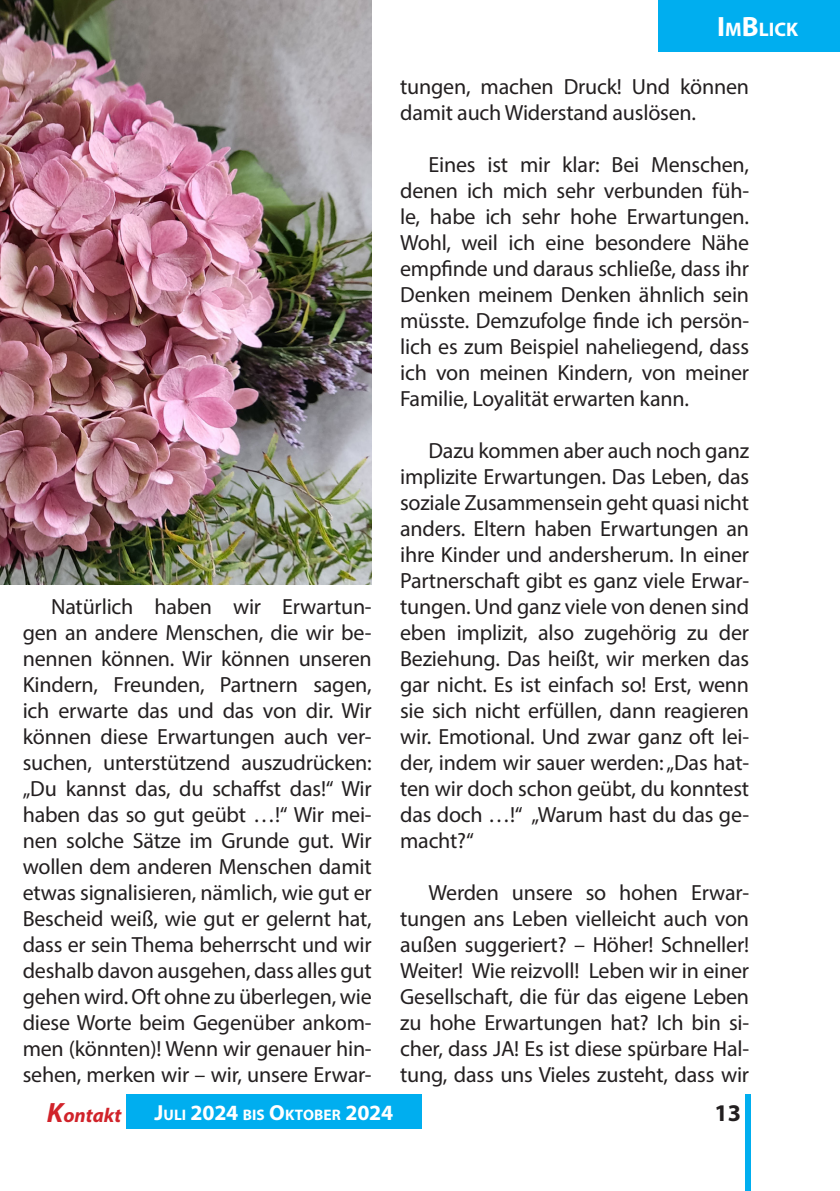
<style>
.page{position:relative;width:840px;height:1191px;background:#fff}
.page>*{position:absolute;margin:0;border:0;box-sizing:border-box;transform-origin:0 0}
.t1{font:700 24px "Myriad Pro";color:#231f20}
.Standardtext{font:22px/26px "Myriad Pro";letter-spacing:-.01em;color:#231f20;text-align:justify}
.t2{font:italic 700 20px "Myriad Pro";color:#d1232a}
.t3{font:700 19.6px "Myriad Pro";color:#fff}
.t4{font:700 15.2px "Myriad Pro";letter-spacing:.005em;color:#fff}
.s1{font-size:28px}
.s2{font-size:21.8px}
</style>
<div class="page">
<img style="left:0;top:0;width:371px;height:584px">
<div style="left:658px;top:0;width:181px;height:51px;background:#00aeef"></div>
<div style="left:744px;top:1094px;width:6px;height:97px;background:#00aeef"></div>
<div style="left:126px;top:1094px;width:295px;height:34px;background:#00aeef"></div>
<p class="Standardtext" style="left:23px;top:593px;width:350px;text-indent:28px">Natürlich haben wir Erwartun&shy;gen an andere Menschen, die wir be&shy;nennen können. Wir können unseren Kindern, Freunden, Partnern sagen, ich erwarte das und das von dir. Wir können diese Erwartungen auch ver&shy;suchen, unterstützend auszudrücken: „Du kannst das, du schaffst das!“ Wir haben das so gut geübt …!“ Wir mei&shy;nen solche Sätze im Grunde gut. Wir wollen dem anderen Menschen damit etwas signalisieren, nämlich, wie gut er Bescheid weiß, wie gut er gelernt hat, dass er sein Thema beherrscht und wir deshalb davon ausgehen, dass alles gut gehen wird. Oft ohne zu überlegen, wie diese Worte beim Gegenüber ankom&shy;men (könnten)! Wenn wir genauer hin&shy;sehen, merken wir – wir, unsere Erwar-</p>
<p class="t3" style="left:716px;top:17px;width:82px"><span class="s1">I</span>M<span class="s1">B</span>LICK</p>
<p class="Standardtext" style="left:400px;top:73px;width:350px">tungen, machen Druck! Und können damit auch Widerstand auslösen.</p>
<p class="Standardtext" style="left:400px;top:151px;width:350px;text-indent:28px">Eines ist mir klar: Bei Menschen, denen ich mich sehr verbunden füh&shy;le, habe ich sehr hohe Erwartungen.<br>Wohl, weil ich eine besondere Nähe empfinde und daraus schließe, dass ihr Denken meinem Denken ähnlich sein müsste. Demzufolge finde ich persön&shy;lich es zum Beispiel naheliegend, dass ich von meinen Kindern, von meiner Familie, Loyalität erwarten kann.</p>
<p class="Standardtext" style="left:400px;top:437px;width:350px;text-indent:28px">Dazu kommen aber auch noch ganz implizite Erwartungen. Das Leben, das soziale Zusammensein geht quasi nicht anders. Eltern haben Erwartungen an ihre Kinder und andersherum. In einer Partnerschaft gibt es ganz viele Erwar&shy;tungen. Und ganz viele von denen sind eben implizit, also zugehörig zu der Beziehung. Das heißt, wir merken das gar nicht. Es ist einfach so! Erst, wenn sie sich nicht erfüllen, dann reagieren wir. Emotional. Und zwar ganz oft lei&shy;der, indem wir sauer werden: „Das hat&shy;ten wir doch schon geübt, du konntest das doch …!“ „Warum hast du das ge&shy;macht?“</p>
<p class="Standardtext" style="left:400px;top:879px;width:350px;text-indent:28px">Werden unsere so hohen Erwar&shy;tungen ans Leben vielleicht auch von außen suggeriert? – Höher! Schneller!<br>Weiter! Wie reizvoll! Leben wir in einer Gesellschaft, die für das eigene Leben zu hohe Erwartungen hat? Ich bin si&shy;cher, dass JA! Es ist diese spürbare Hal&shy;tung, dass uns Vieles zusteht, dass wir</p>
<p class="t2" style="left:47px;top:1102px;width:76px"><span class="s1">K</span>ontakt</p>
<p class="t4" style="left:154px;top:1104px;width:240px"><span class="s2">J</span>ULI <span class="s2">2024</span> BIS <span class="s2">O</span>KTOBER <span class="s2">2024</span></p>
<p class="t1" style="left:714px;top:1096px;width:28px">13</p>
</div>
